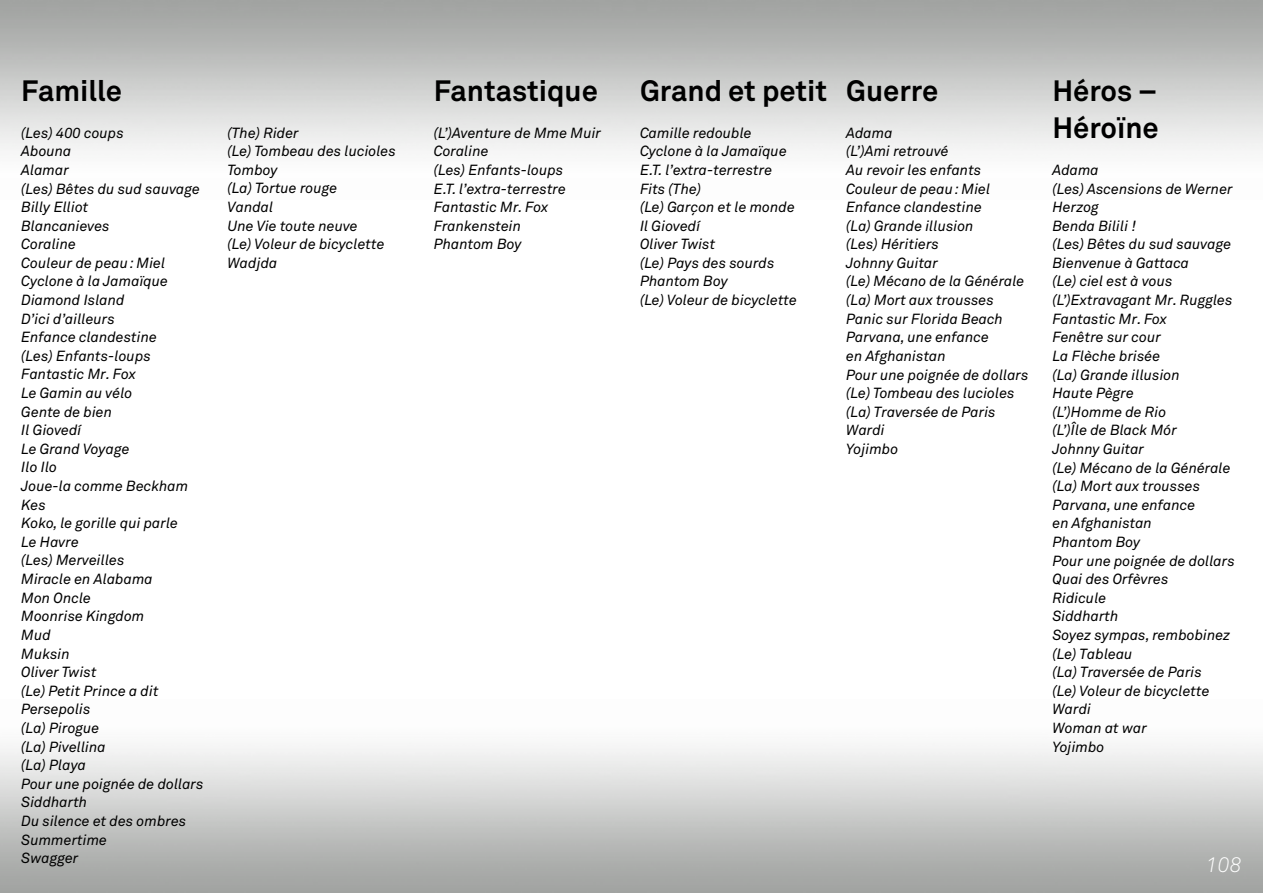
<style>
.page{position:relative;width:1263px;height:893px;background:#fff}
.page>*{position:absolute;margin:0;border:0;box-sizing:border-box;transform-origin:0 0}
.t1{font:700 29.1px/37.2px "Akkurat Pro";color:#000}
.t2{font:italic 300 21px "Akkurat Pro";color:#fff}
.t3{font:italic 14.55px/18.6px "Akkurat Pro";color:#000}
</style>
<div class="page">
<h1 class="t1" style="left:21px;top:71px;width:102px">Famille</h1>
<p class="t3" style="left:21px;top:123px;width:184px">(Les) 400 coups<br>Abouna<br>Alamar<br>(Les) Bêtes du sud sauvage<br>Billy Elliot<br>Blancanieves<br>Coraline<br>Couleur de peau: Miel<br>Cyclone à la Jamaïque<br>Diamond Island<br>D’ici d’ailleurs<br>Enfance clandestine<br>(Les) Enfants-loups<br>Fantastic Mr. Fox<br>Le Gamin au vélo<br>Gente de bien<br>Il Giovedí<br>Le Grand Voyage<br>Ilo Ilo<br>Joue-la comme Beckham<br>Kes<br>Koko, le gorille qui parle<br>Le Havre<br>(Les) Merveilles<br>Miracle en Alabama<br>Mon Oncle<br>Moonrise Kingdom<br>Mud<br>Muksin<br>Oliver Twist<br>(Le) Petit Prince a dit<br>Persepolis<br>(La) Pirogue<br>(La) Pivellina<br>(La) Playa<br>Pour une poignée de dollars<br>Siddharth<br>Du silence et des ombres<br>Summertime<br>Swagger</p>
<p class="t3" style="left:227px;top:123px;width:170px">(The) Rider<br>(Le) Tombeau des lucioles<br>Tomboy<br>(La) Tortue rouge<br>Vandal<br>Une Vie toute neuve<br>(Le) Voleur de bicyclette<br>Wadjda</p>
<h1 class="t1" style="left:434px;top:71px;width:166px">Fantastique</h1>
<p class="t3" style="left:434px;top:123px;width:169px">(L’)Aventure de Mme Muir<br>Coraline<br>(Les) Enfants-loups<br>E.T. l’extra-terrestre<br>Fantastic Mr. Fox<br>Frankenstein<br>Phantom Boy</p>
<h1 class="t1" style="left:640px;top:71px;width:189px">Grand et petit</h1>
<p class="t3" style="left:640px;top:123px;width:159px">Camille redouble<br>Cyclone à la Jamaïque<br>E.T. l’extra-terrestre<br>Fits (The)<br>(Le) Garçon et le monde<br>Il Giovedí<br>Oliver Twist<br>(Le) Pays des sourds<br>Phantom Boy<br>(Le) Voleur de bicyclette</p>
<h1 class="t1" style="left:846px;top:71px;width:94px">Guerre</h1>
<p class="t3" style="left:846px;top:123px;width:184px">Adama<br>(L’)Ami retrouvé<br>Au revoir les enfants<br>Couleur de peau: Miel<br>Enfance clandestine<br>(La) Grande illusion<br>(Les) Héritiers<br>Johnny Guitar<br>(Le) Mécano de la Générale (La) Mort aux trousses<br>Panic sur Florida Beach<br>Parvana, une enfance<br>en Afghanistan<br>Pour une poignée de dollars (Le) Tombeau des lucioles (La) Traversée de Paris<br>Wardi<br>Yojimbo</p>
<h1 class="t1" style="left:1052px;top:71px;width:108px">Héros –<br>Héroïne</h1>
<p class="t3" style="left:1052px;top:161px;width:184px">Adama<br>(Les) Ascensions de Werner<br>Herzog<br>Benda Bilili !<br>(Les) Bêtes du sud sauvage<br>Bienvenue à Gattaca<br>(Le) ciel est à vous (L’)Extravagant Mr. Ruggles<br>Fantastic Mr. Fox<br>Fenêtre sur cour<br>La Flèche brisée<br>(La) Grande illusion<br>Haute Pègre<br>(L’)Homme de Rio<br>(L’)Île de Black Mór<br>Johnny Guitar<br>(Le) Mécano de la Générale (La) Mort aux trousses<br>Parvana, une enfance<br>en Afghanistan<br>Phantom Boy<br>Pour une poignée de dollars<br>Quai des Orfèvres<br>Ridicule<br>Siddharth<br>Soyez sympas, rembobinez (Le) Tableau<br>(La) Traversée de Paris<br>(Le) Voleur de bicyclette<br>Wardi<br>Woman at war<br>Yojimbo</p>
<h2 class="t2" style="left:1206px;top:853px;width:37px">108</h2>
</div>
